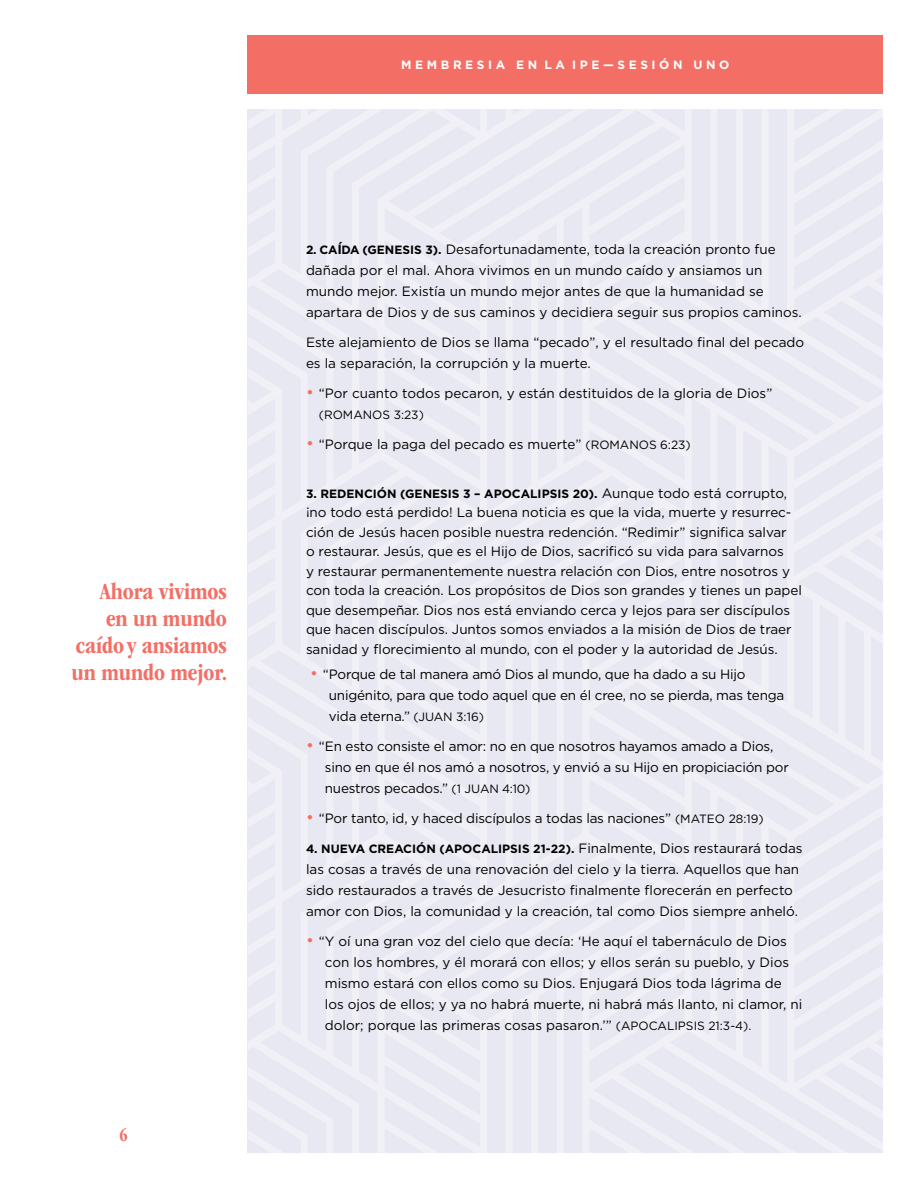
<style>
.page{position:relative;width:918px;height:1188px;background:#fff}
.page>*{position:absolute;margin:0;border:0;box-sizing:border-box;transform-origin:0 0}
.Sidebar-Quote{font:700 condensed 24px/27px "ITC Garamond Std";letter-spacing:-.005em;color:#f36f65;text-align:right}
.t1{font:700 condensed 18px "ITC Garamond Std";color:#f36f65}
.Body{font:13.5px/21px "Gotham";color:#000}
.List_Paragraph{font:13.5px/19.5px "Gotham";letter-spacing:-.005em;color:#000}
.Body-2{font:700 12px "Gotham";color:#000}
.List_Paragraph-2{font:700 12px "Gotham";color:#000}
.t2{font:700 12px "Gotham";color:#fff}
.Body-3{font:12px "Gotham";color:#000}
.s1{font-weight:700;font-size:12px}
.s2{font-weight:700}
.s3{font-size:16.5px;color:#f36f65}
.s4{font-size:12px}
.s5{font-weight:400;font-size:13.5px}
</style>
<div class="page">
<div style="left:247px;top:61px;width:636px;height:1092px;background:#e8e8f2"></div>
<div style="left:248px;top:35px;width:635px;height:59px;background:#f36f65"></div>
<p class="Sidebar-Quote" style="left:72px;top:578px;width:157px">Ahora vivimos<br>en un mundo caído y ansiamos un mundo mejor.</p>
<h2 class="t1" style="left:120px;top:1125px;width:10px">6</h2>
<p class="t2" style="left:401px;top:57px;width:330px">M E M B R E S I A E N L A I P E — S E S I Ó N U N O</p>
<p class="Body" style="left:306px;top:238px;width:497px"><span class="s1">2. CA</span><span class="s2">Í</span><span class="s1">DA (GENESIS 3).</span> Desafortunadamente, toda la creación pronto fue dañada por el mal. Ahora vivimos en un mundo caído y ansiamos un mundo mejor. Existía un mundo mejor antes de que la humanidad se apartara de Dios y de sus caminos y decidiera seguir sus propios caminos.</p>
<p class="Body" style="left:306px;top:331px;width:500px">Este alejamiento de Dios se llama “pecado”, y el resultado final del pecado es la separación, la corrupción y la muerte.</p>
<p class="Body" style="left:306px;top:382px;width:468px"><span class="s3">•</span> “Por cuanto todos pecaron, y están destituidos de la gloria de Dios”</p>
<p class="Body-3" style="left:319px;top:407px;width:107px">(ROMANOS 3:23)</p>
<p class="Body" style="left:306px;top:433px;width:386px"><span class="s3">•</span> “Porque la paga del pecado es muerte” <span class="s4">(ROMANOS 6:23)</span></p>
<p class="List_Paragraph-2" style="left:306px;top:486px;width:483px">3. REDENCIÓN (GENESIS 3 – APOCALIPSIS 20). <span class="s5">Aunque todo está corrupto,</span></p>
<p class="List_Paragraph" style="left:306px;top:503px;width:497px">¡no todo está perdido! La buena noticia es que la vida, muerte y resurrec&shy;ción de Jesús hacen posible nuestra redención. “Redimir” significa salvar<br>o restaurar. Jesús, que es el Hijo de Dios, sacrificó su vida para salvarnos<br>y restaurar permanentemente nuestra relación con Dios, entre nosotros y con toda la creación. Los propósitos de Dios son grandes y tienes un papel que desempeñar. Dios nos está enviando cerca y lejos para ser discípulos que hacen discípulos. Juntos somos enviados a la misión de Dios de traer sanidad y florecimiento al mundo, con el poder y la autoridad de Jesús.</p>
<p class="Body" style="left:329px;top:664px;width:457px;text-indent:-19px"><span class="s3">•</span> “Porque de tal manera amó Dios al mundo, que ha dado a su Hijo unigénito, para que todo aquel que en él cree, no se pierda, mas tenga vida eterna.” <span class="s4">(JUAN 3:16)</span></p>
<p class="Body" style="left:325px;top:736px;width:466px;text-indent:-19px"><span class="s3">•</span> “En esto consiste el amor: no en que nosotros hayamos amado a Dios, sino en que él nos amó a nosotros, y envió a su Hijo en propiciación por nuestros pecados.” <span class="s4">(1 JUAN 4:10)</span></p>
<p class="Body" style="left:306px;top:808px;width:459px"><span class="s3">•</span> “Por tanto, id, y haced discípulos a todas las naciones” <span class="s4">(MATEO 28:19)</span></p>
<p class="Body-2" style="left:306px;top:841px;width:498px">4. NUEVA CREACIÓN (APOCALIPSIS 21-22). <span class="s5">Finalmente, Dios restaurará todas</span></p>
<p class="Body" style="left:306px;top:859px;width:495px">las cosas a través de una renovación del cielo y la tierra. Aquellos que han sido restaurados a través de Jesucristo finalmente florecerán en perfecto amor con Dios, la comunidad y la creación, tal como Dios siempre anheló.</p>
<p class="Body" style="left:325px;top:931px;width:479px;text-indent:-19px"><span class="s3">•</span> “Y oí una gran voz del cielo que decía: ‘He aquí el tabernáculo de Dios con los hombres, y él morará con ellos; y ellos serán su pueblo, y Dios mismo estará con ellos como su Dios. Enjugará Dios toda lágrima de los ojos de ellos; y ya no habrá muerte, ni habrá más llanto, ni clamor, ni dolor; porque las primeras cosas pasaron.’” <span class="s4">(APOCALIPSIS 21:3-4).</span></p>
</div>
